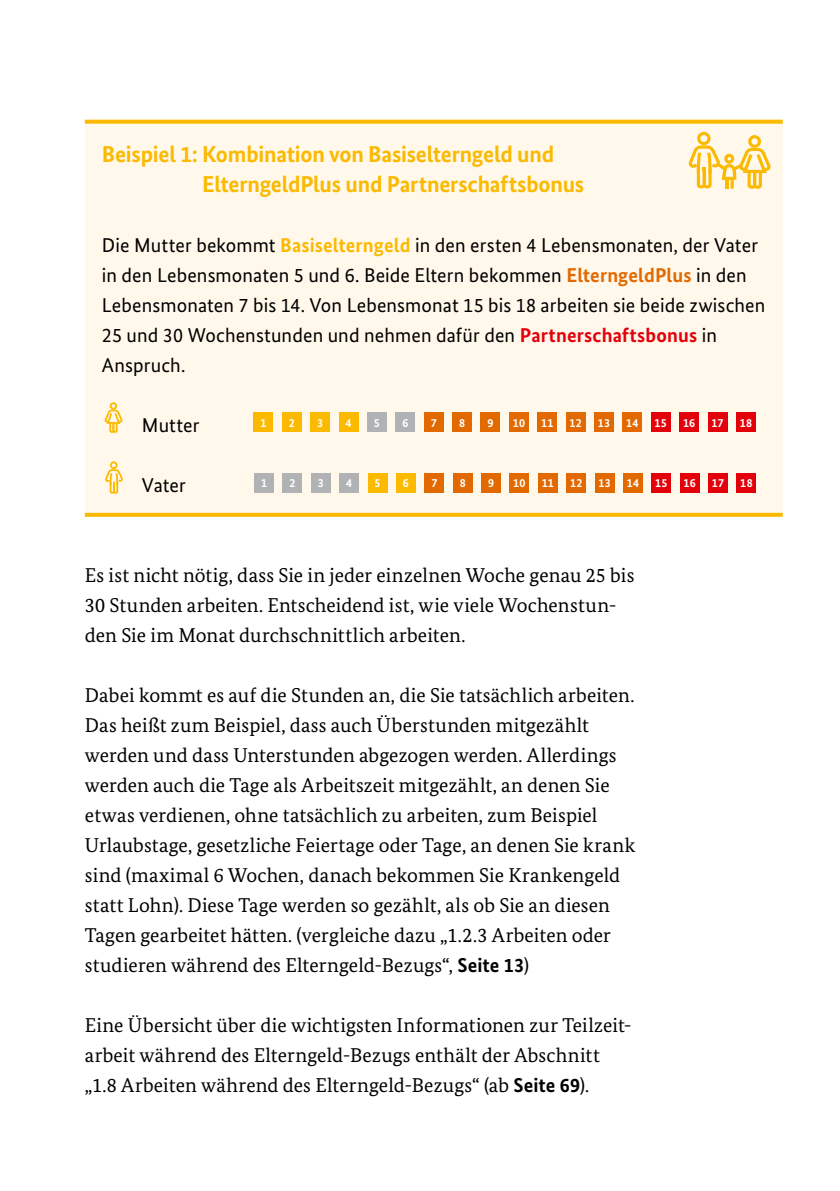
<style>
.page{position:relative;width:840px;height:1191px;background:#fff}
.page>*{position:absolute;margin:0;border:0;box-sizing:border-box;transform-origin:0 0}
.t1{font:700 23px/30px "Bundes Sans";letter-spacing:-.01em;color:#fbb900}
.t2{font:20px/30px "Bundes Serif";letter-spacing:.005em;color:#000}
.t3{font:20px/30px "Bundes Sans";letter-spacing:.005em;color:#000}
.t4{font:700 12px "Bundes Sans";letter-spacing:.03em;color:#fff}
.s1{font-weight:700;color:#fbb900}
.s2{font-weight:700;color:#e16900}
.s3{font-weight:700;color:#e3000b}
.s4{font-family:"Bundes Sans";font-weight:700}
</style>
<div class="page">
<div style="left:85px;top:122px;width:697px;height:393px;background:#fff8eb"></div>
<svg style="left:85px;top:120px;width:697px;height:4px;background:#fbbe13"></svg>
<svg style="left:85px;top:513px;width:697px;height:4px;background:#fbbb0a"></svg>
<svg style="left:104px;top:402px;width:19px;height:31px"></svg>
<div style="left:253px;top:412px;width:20px;height:20px;background:#fbb900"></div>
<div style="left:282px;top:412px;width:19px;height:20px;background:#fbb900"></div>
<div style="left:310px;top:412px;width:20px;height:20px;background:#fbb900"></div>
<div style="left:338px;top:412px;width:20px;height:20px;background:#fbb900"></div>
<div style="left:367px;top:412px;width:19px;height:20px;background:#b1b2b3"></div>
<div style="left:395px;top:412px;width:20px;height:20px;background:#b1b2b3"></div>
<div style="left:423px;top:412px;width:20px;height:20px;background:#e16900"></div>
<div style="left:452px;top:412px;width:20px;height:20px;background:#e16900"></div>
<div style="left:480px;top:412px;width:20px;height:20px;background:#e16900"></div>
<div style="left:508px;top:412px;width:20px;height:20px;background:#e16900"></div>
<div style="left:537px;top:412px;width:20px;height:20px;background:#e16900"></div>
<div style="left:565px;top:412px;width:20px;height:20px;background:#e16900"></div>
<div style="left:593px;top:412px;width:20px;height:20px;background:#e16900"></div>
<div style="left:622px;top:412px;width:20px;height:20px;background:#e16900"></div>
<div style="left:650px;top:412px;width:20px;height:20px;background:#e3000b"></div>
<div style="left:678px;top:412px;width:20px;height:20px;background:#e3000b"></div>
<div style="left:707px;top:412px;width:20px;height:20px;background:#e3000b"></div>
<div style="left:735px;top:412px;width:20px;height:20px;background:#e3000b"></div>
<svg style="left:105px;top:461px;width:18px;height:32px"></svg>
<div style="left:254px;top:473px;width:20px;height:19px;background:#b1b2b3"></div>
<div style="left:282px;top:473px;width:20px;height:19px;background:#b1b2b3"></div>
<div style="left:311px;top:473px;width:19px;height:19px;background:#b1b2b3"></div>
<div style="left:339px;top:473px;width:20px;height:19px;background:#b1b2b3"></div>
<div style="left:367px;top:473px;width:20px;height:19px;background:#fbb900"></div>
<div style="left:396px;top:473px;width:19px;height:19px;background:#fbb900"></div>
<div style="left:424px;top:473px;width:20px;height:19px;background:#e16900"></div>
<div style="left:452px;top:473px;width:20px;height:19px;background:#e16900"></div>
<div style="left:481px;top:473px;width:19px;height:19px;background:#e16900"></div>
<div style="left:509px;top:473px;width:20px;height:19px;background:#e16900"></div>
<div style="left:537px;top:473px;width:20px;height:19px;background:#e16900"></div>
<div style="left:566px;top:473px;width:20px;height:19px;background:#e16900"></div>
<div style="left:594px;top:473px;width:20px;height:19px;background:#e16900"></div>
<div style="left:622px;top:473px;width:20px;height:19px;background:#e16900"></div>
<div style="left:651px;top:473px;width:20px;height:19px;background:#e3000b"></div>
<div style="left:679px;top:473px;width:20px;height:19px;background:#e3000b"></div>
<div style="left:707px;top:473px;width:20px;height:19px;background:#e3000b"></div>
<div style="left:736px;top:473px;width:20px;height:19px;background:#e3000b"></div>
<svg style="left:688px;top:132px;width:82px;height:57px"></svg>
<p class="t1" style="left:202px;top:139px;width:383px;text-indent:-100px">Beispiel 1: Kombination von Basiselterngeld und<br>ElterngeldPlus und Partnerschaftsbonus</p>
<p class="t3" style="left:102px;top:230px;width:664px">Die Mutter bekommt <span class="s1">Basiselterngeld</span> in den ersten 4 Lebensmonaten, der Vater in den Lebensmonaten 5 und 6. Beide Eltern bekommen <span class="s2">ElterngeldPlus</span> in den Lebensmonaten 7 bis 14. Von Lebensmonat 15 bis 18 arbeiten sie beide zwischen 25 und 30 Wochenstunden und nehmen dafür den <span class="s3">Partnerschaftsbonus</span> in Anspruch.</p>
<p class="t4" style="left:260px;top:415px;width:7px">1</p>
<p class="t4" style="left:289px;top:415px;width:7px">2</p>
<p class="t4" style="left:317px;top:415px;width:7px">3</p>
<p class="t4" style="left:345px;top:415px;width:7px">4</p>
<p class="t4" style="left:374px;top:415px;width:7px">5</p>
<p class="t4" style="left:402px;top:415px;width:7px">6</p>
<p class="t4" style="left:430px;top:415px;width:7px">7</p>
<p class="t4" style="left:459px;top:415px;width:7px">8</p>
<p class="t4" style="left:487px;top:415px;width:7px">9</p>
<p class="t4" style="left:512px;top:415px;width:14px">10</p>
<p class="t4" style="left:541px;top:415px;width:14px">11</p>
<p class="t4" style="left:569px;top:415px;width:14px">12</p>
<p class="t4" style="left:597px;top:415px;width:14px">13</p>
<p class="t4" style="left:626px;top:415px;width:14px">14</p>
<p class="t4" style="left:654px;top:415px;width:14px">15</p>
<p class="t4" style="left:682px;top:415px;width:14px">16</p>
<p class="t4" style="left:711px;top:415px;width:14px">17</p>
<p class="t4" style="left:739px;top:415px;width:14px">18</p>
<p class="t4" style="left:261px;top:476px;width:7px">1</p>
<p class="t4" style="left:289px;top:476px;width:7px">2</p>
<p class="t4" style="left:317px;top:476px;width:7px">3</p>
<p class="t4" style="left:346px;top:476px;width:7px">4</p>
<p class="t4" style="left:374px;top:476px;width:7px">5</p>
<p class="t4" style="left:403px;top:476px;width:7px">6</p>
<p class="t4" style="left:431px;top:476px;width:7px">7</p>
<p class="t4" style="left:459px;top:476px;width:7px">8</p>
<p class="t4" style="left:488px;top:476px;width:7px">9</p>
<p class="t4" style="left:513px;top:476px;width:14px">10</p>
<p class="t4" style="left:541px;top:476px;width:14px">11</p>
<p class="t4" style="left:569px;top:476px;width:14px">12</p>
<p class="t4" style="left:598px;top:476px;width:14px">13</p>
<p class="t4" style="left:626px;top:476px;width:14px">14</p>
<p class="t4" style="left:654px;top:476px;width:14px">15</p>
<p class="t4" style="left:683px;top:476px;width:14px">16</p>
<p class="t4" style="left:711px;top:476px;width:14px">17</p>
<p class="t4" style="left:739px;top:476px;width:14px">18</p>
<p class="t2" style="left:85px;top:560px;width:550px">Es ist nicht nötig, dass Sie in jeder einzelnen Woche genau 25 bis<br>30 Stunden arbeiten. Entscheidend ist, wie viele Wochenstun&shy;den Sie im Monat durchschnittlich arbeiten.</p>
<p class="t2" style="left:85px;top:680px;width:551px">Dabei kommt es auf die Stunden an, die Sie tatsächlich arbeiten.<br>Das heißt zum Beispiel, dass auch Überstunden mitgezählt werden und dass Unterstunden abgezogen werden. Allerdings werden auch die Tage als Arbeitszeit mitgezählt, an denen Sie etwas verdienen, ohne tatsächlich zu arbeiten, zum Beispiel Urlaubstage, gesetzliche Feiertage oder Tage, an denen Sie krank sind (maximal 6 Wochen, danach bekommen Sie Krankengeld statt Lohn). Diese Tage werden so gezählt, als ob Sie an diesen Tagen gearbeitet hätten. (vergleiche dazu „1.2.3 Arbeiten oder studieren während des Elterngeld-Bezugs“, <span class="s4">Seite 13</span>)</p>
<p class="t2" style="left:85px;top:1010px;width:548px">Eine Übersicht über die wichtigsten Informationen zur Teilzeit&shy;arbeit während des Elterngeld-Bezugs enthält der Abschnitt „1.8 Arbeiten während des Elterngeld-Bezugs“ (ab <span class="s4">Seite 69</span>).</p>
</div>
